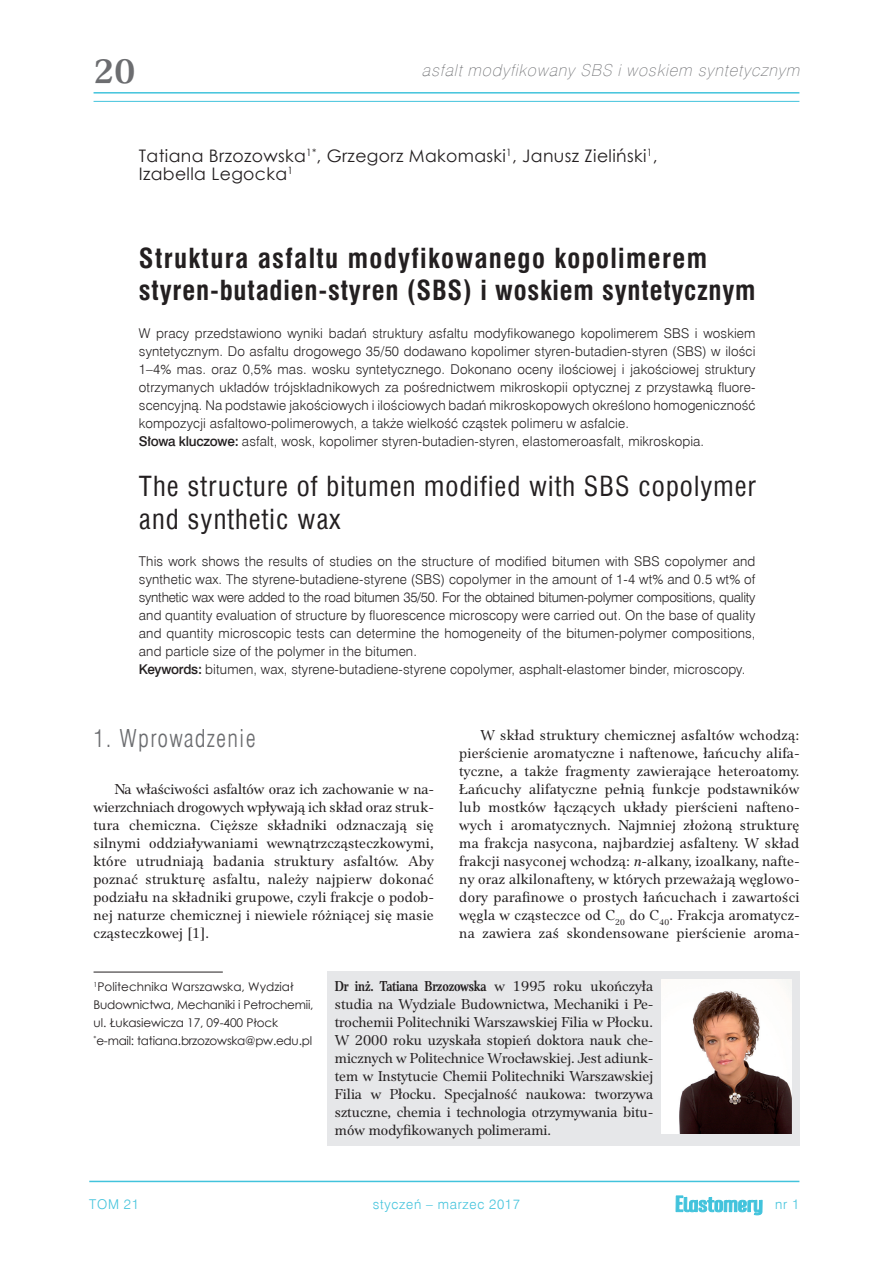
<style>
.page{position:relative;width:893px;height:1263px;background:#fff}
.page>*{position:absolute;margin:0;border:0;box-sizing:border-box;transform-origin:0 0}
.t1{font:700 36px "Platea EFN";color:#6c6d70}
.t2{font:700 27px/32.4px "Swis 721 Cn EU";letter-spacing:.05em;color:#231f20}
.t3{font:27px/32.4px "Swis 721 Cn EU";letter-spacing:.04em;color:#231f20}
.E_Srodtytul{font:24px "Swis 721 Lt Cn EU";letter-spacing:.05em;color:#6c6d70}
.E_autorzy{font:17.25px/18px "Century Gothic";letter-spacing:.02em;color:#231f20}
.t4{font:italic 16.5px "Swis 721 Th EU";color:#6c6d70}
.E_TEKST_GLOWNY{font:15px/18px "Platea EFN";letter-spacing:.02em;color:#231f20;text-align:justify}
.TEKST_GLOWNY{font:15px/18px "Platea EFN";color:#231f20;text-align:justify}
.E_streszczenie_PL{font:13.5px/18px "Swis 721 Lt EU";letter-spacing:.01em;color:#231f20;text-align:justify}
.t5{font:13.5px "Swis 721 Lt EU";letter-spacing:.05em;color:#42c3dc}
.E_autorzy-2{font:12px/18px "Century Gothic";letter-spacing:-.02em;color:#231f20}
.s1{font-family:"Swis 721 Md EU"}
.s2{font-style:italic}
.s3{font-family:"Platea Cnd EFN";font-weight:700}
</style>
<div class="page">
<hr style="left:94px;top:92px;width:705px;height:2px;background:#42c3dc">
<hr style="left:94px;top:101px;width:705px;height:1px;background:#42c3dc">
<svg style="left:675px;top:1195px;width:88px;height:21px"></svg>
<hr style="left:89px;top:1181px;width:710px;height:1px;background:#42c3dc">
<hr style="left:94px;top:972px;width:129px;height:1px;background:#231f20">
<div style="left:327px;top:971px;width:472px;height:174px;background:#e6e7e9"></div>
<img style="left:661px;top:979px;width:130px;height:154px">
<p class="t1" style="left:94px;top:50px;width:43px">20</p>
<p class="t4" style="left:422px;top:60px;width:383px">asfalt modyfikowany SBS i woskiem syntetycznym</p>
<p class="E_autorzy" style="left:139px;top:147px;width:520px">Tatiana Brzozowska<sup>1*</sup>, Grzegorz Makomaski<sup>1</sup>, Janusz Zieliński<sup>1</sup>,<br>Izabella Legocka<sup>1</sup></p>
<p class="t2" style="left:139px;top:243px;width:618px">Struktura asfaltu modyfikowanego kopolimerem styren-butadien-styren (SBS) i woskiem syntetycznym</p>
<p class="E_streszczenie_PL" style="left:139px;top:324px;width:618px">W pracy przedstawiono wyniki badań struktury asfaltu modyfikowanego kopolimerem SBS i woskiem syntetycznym. Do asfaltu drogowego 35/50 dodawano kopolimer styren-butadien-styren (SBS) w ilości 1–4% mas. oraz 0,5% mas. wosku syntetycznego. Dokonano oceny ilościowej i jakościowej struktury otrzymanych układów trójskładnikowych za pośrednictwem mikroskopii optycznej z przystawką fluore&shy;scencyjną. Na podstawie jakościowych i ilościowych badań mikroskopowych określono homogeniczność kompozycji asfaltowo-polimerowych, a także wielkość cząstek polimeru w asfalcie.</p>
<p class="E_streszczenie_PL" style="left:139px;top:432px;width:567px"><span class="s1">Słowa kluczowe:</span> asfalt, wosk, kopolimer styren-butadien-styren, elastomeroasfalt, mikroskopia.</p>
<p class="t3" style="left:139px;top:470px;width:618px">The structure of bitumen modified with SBS copolymer and synthetic wax</p>
<p class="E_streszczenie_PL" style="left:139px;top:552px;width:618px">This work shows the results of studies on the structure of modified bitumen with SBS copolymer and synthetic wax. The styrene-butadiene-styrene (SBS) copolymer in the amount of 1-4 wt% and 0.5 wt% of synthetic wax were added to the road bitumen 35/50. For the obtained bitumen-polymer compositions, quality and quantity evaluation of structure by fluorescence microscopy were carried out. On the base of quality and quantity microscopic tests can determine the homogeneity of the bitumen-polymer compositions, and particle size of the polymer in the bitumen.</p>
<p class="E_streszczenie_PL" style="left:139px;top:660px;width:608px"><span class="s1">Keywords:</span> bitumen, wax, styrene-butadiene-styrene copolymer, asphalt-elastomer binder, microscopy.</p>
<p class="E_Srodtytul" style="left:94px;top:724px;width:164px">1. Wprowadzenie</p>
<p class="E_TEKST_GLOWNY" style="left:94px;top:780px;width:342px;text-indent:21px">Na właściwości asfaltów oraz ich zachowanie w na&shy;wierzchniach drogowych wpływają ich skład oraz struk&shy;tura chemiczna. Cięższe składniki odznaczają się silnymi oddziaływaniami wewnątrzcząsteczkowymi, które utrudniają badania struktury asfaltów. Aby poznać strukturę asfaltu, należy najpierw dokonać podziału na składniki grupowe, czyli frakcje o podob&shy;nej naturze chemicznej i niewiele różniącej się masie cząsteczkowej [1].</p>
<p class="E_TEKST_GLOWNY" style="left:459px;top:726px;width:342px;text-indent:21px">W skład struktury chemicznej asfaltów wchodzą: pierścienie aromatyczne i naftenowe, łańcuchy alifa&shy;tyczne, a także fragmenty zawierające heteroatomy.<br>Łańcuchy alifatyczne pełnią funkcje podstawników lub mostków łączących układy pierścieni nafteno&shy;wych i aromatycznych. Najmniej złożoną strukturę ma frakcja nasycona, najbardziej asfalteny. W skład frakcji nasyconej wchodzą: <span class="s2">n</span>-alkany, izoalkany, nafte&shy;ny oraz alkilonafteny, w których przeważają węglowo&shy;dory parafinowe o prostych łańcuchach i zawartości węgla w cząsteczce od C<sub>20</sub> do C<sub>40</sub>. Frakcja aromatycz&shy;na zawiera zaś skondensowane pierścienie aroma-</p>
<p class="E_autorzy-2" style="left:94px;top:977px;width:221px"><sup>1</sup>Politechnika Warszawska, Wydział<br>Budownictwa, Mechaniki i Petrochemii, ul. Łukasiewicza 17, 09-400 Płock</p>
<p class="E_autorzy-2" style="left:94px;top:1031px;width:220px"><sup>*</sup>e-mail: tatiana.brzozowska@pw.edu.pl</p>
<p class="TEKST_GLOWNY" style="left:335px;top:977px;width:320px"><span class="s3">Dr inż. Tatiana Brzozowska</span> w 1995 roku ukończyła studia na Wydziale Budownictwa, Mechaniki i Pe&shy;trochemii Politechniki Warszawskiej Filia w Płocku.<br>W 2000 roku uzyskała stopień doktora nauk che&shy;micznych w Politechnice Wrocławskiej. Jest adiunk&shy;tem w Instytucie Chemii Politechniki Warszawskiej Filia w Płocku. Specjalność naukowa: tworzywa sztuczne, chemia i technologia otrzymywania bitu&shy;mów modyfikowanych polimerami.</p>
<p class="t5" style="left:89px;top:1196px;width:51px">TOM 21</p>
<p class="t5" style="left:373px;top:1196px;width:149px">styczeń – marzec 2017</p>
<p class="t5" style="left:775px;top:1196px;width:26px">nr 1</p>
</div>
